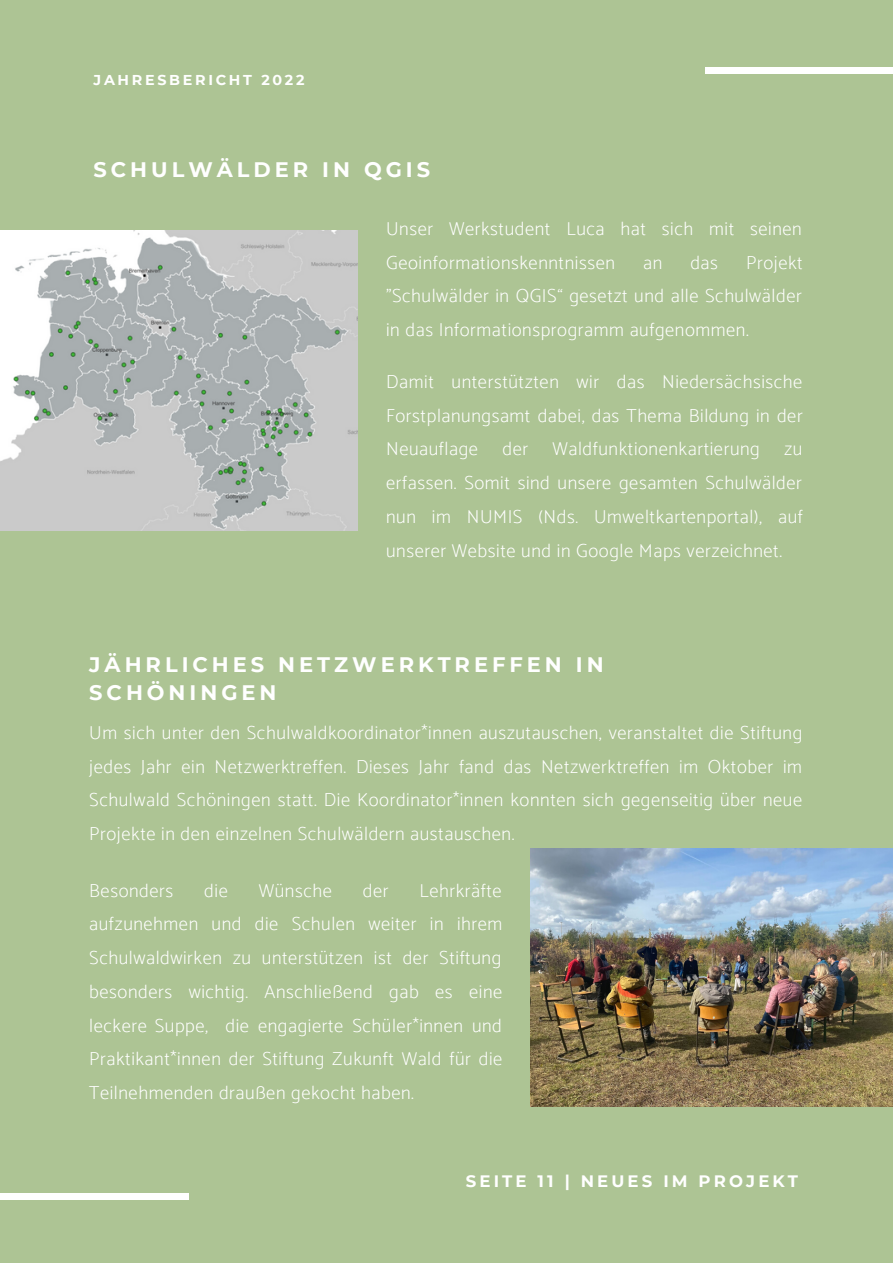
<style>
.page{position:relative;width:893px;height:1264px;background:#fff}
.page>*{position:absolute;margin:0;border:0;box-sizing:border-box;transform-origin:0 0}
.t1{font:700 21px/28px "Montserrat";letter-spacing:.19em;color:#fff}
.t2{font:200 18.9px/33.8px "Catamaran";letter-spacing:.03em;color:#fff;text-align:justify}
.t3{font:700 16.5px "Montserrat";letter-spacing:.19em;color:#fff}
.t4{font:700 14.25px "Montserrat";letter-spacing:.19em;color:#fff}
</style>
<div class="page">
<div style="left:0;top:0;width:892px;height:1262px;background:#adc494"></div>
<div style="left:705px;top:68px;width:187px;height:6px;background:#fff"></div>
<div style="left:0;top:1192px;width:189px;height:7px;background:#fff"></div>
<img style="left:0;top:231px;width:357px;height:299px">
<img style="left:530px;top:848px;width:362px;height:258px">
<p class="t4" style="left:94px;top:71px;width:212px">JAHRESBERICHT 2022</p>
<p class="t1" style="left:94px;top:156px;width:338px">SCHULWÄLDER IN QGIS</p>
<p class="t2" style="left:386px;top:211px;width:417px">Unser Werkstudent Luca hat sich mit seinen<br>Geoinformationskenntnissen</p>
<p class="t2" style="left:386px;top:245px;width:418px;text-indent:360px">Projekt "Schulwälder in QGIS“ gesetzt und alle Schulwälder in das Informationsprogramm aufgenommen.</p>
<p class="t2" style="left:386px;top:364px;width:418px">Damit unterstützten wir das Niedersächsische Forstplanungsamt dabei, das Thema Bildung in der Neuauflage</p>
<p class="t2" style="left:643px;top:245px;width:21px">an</p>
<p class="t2" style="left:690px;top:245px;width:29px">das</p>
<p class="t2" style="left:502px;top:432px;width:27px">der</p>
<p class="t2" style="left:552px;top:432px;width:209px">Waldfunktionenkartierung</p>
<p class="t2" style="left:386px;top:432px;width:418px;text-indent:398px">zu erfassen. Somit sind unsere gesamten Schulwälder nun im NUMIS (Nds. Umweltkartenportal), auf unserer Website und in Google Maps verzeichnet.</p>
<p class="t1" style="left:89px;top:650px;width:516px">JÄHRLICHES NETZWERKTREFFEN IN<br>SCHÖNINGEN</p>
<p class="t2" style="left:89px;top:715px;width:714px">Um sich unter den Schulwaldkoordinator*innen auszutauschen, veranstaltet die Stiftung jedes Jahr ein Netzwerktreffen. Dieses Jahr fand das Netzwerktreffen im Oktober im Schulwald Schöningen statt. Die Koordinator*innen konnten sich gegenseitig über neue Projekte in den einzelnen Schulwäldern austauschen.</p>
<p class="t2" style="left:89px;top:873px;width:414px;text-indent:330px">Lehrkräfte aufzunehmen und die Schulen weiter in ihrem Schulwaldwirken zu unterstützen ist der Stiftung besonders wichtig. Anschließend gab es eine leckere Suppe, die engagierte Schüler*innen und Praktikant*innen der Stiftung Zukunft Wald für die Teilnehmenden draußen gekocht haben.</p>
<p class="t2" style="left:89px;top:873px;width:86px">Besonders</p>
<p class="t2" style="left:204px;top:873px;width:25px">die</p>
<p class="t2" style="left:259px;top:873px;width:75px">Wünsche</p>
<p class="t2" style="left:363px;top:873px;width:27px">der</p>
<p class="t3" style="left:465px;top:1171px;width:334px">SEITE 11 | NEUES IM PROJEKT</p>
</div>
